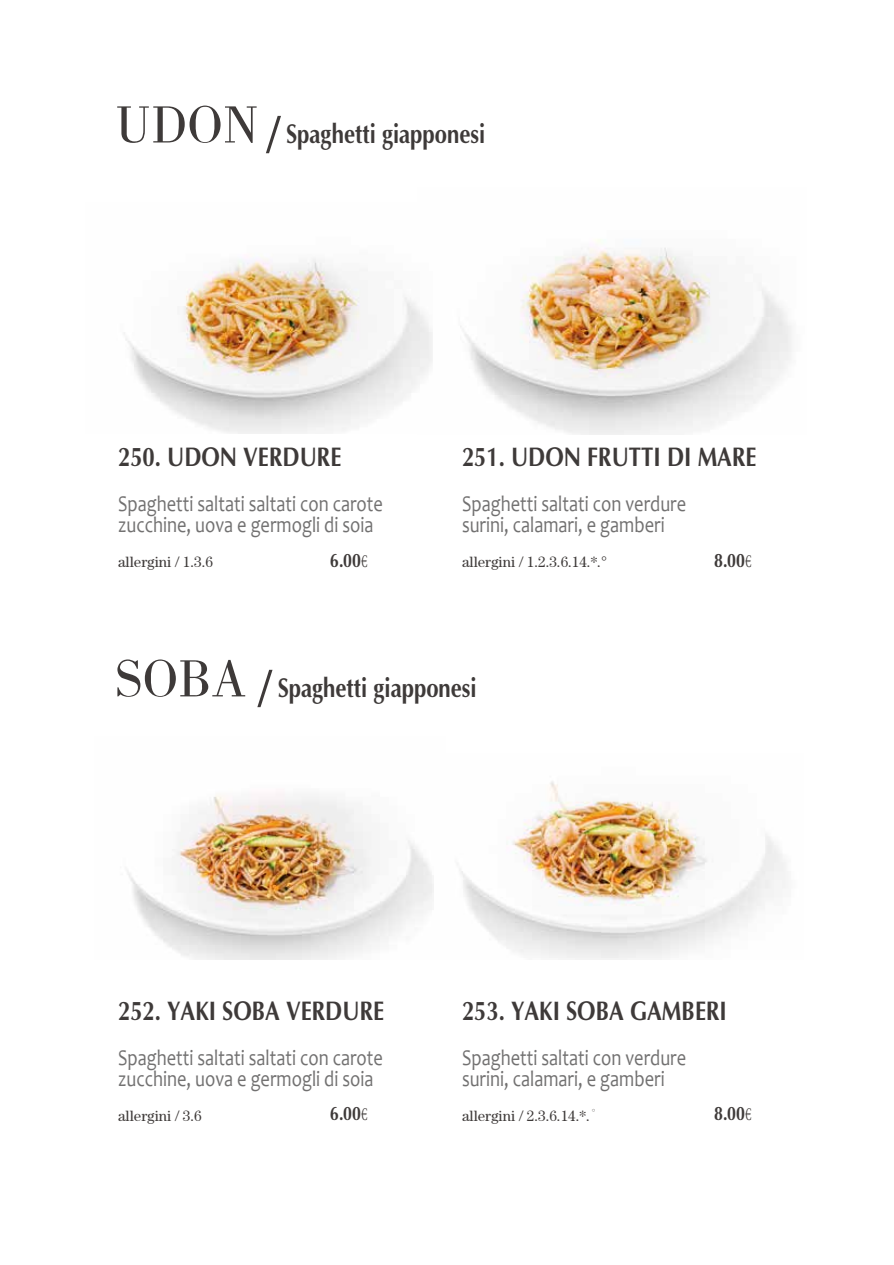
<style>
.page{position:relative;width:894px;height:1265px;background:#fff}
.page>*{position:absolute;margin:0;border:0;box-sizing:border-box;transform-origin:0 0}
.t1{font:54px "FZSYFW GB1 0";color:#3e3a39}
.t2{font:27px "FZKANGFW GB1 0";color:#3e3a39;scale:.82 1}
.t3{font:22.5px/21px "Candara";color:#727171;scale:.82 1}
.t4{font:19.5px "FZKANGFW GB1 0";letter-spacing:-.01em;color:#3e3a39;scale:.82 1}
.t5{font:15px "FZSHJW GB1 0";color:#3e3a39}
.s1{font-family:"FZSYFW GB1 0";font-size:54px}
.s2{font-family:"Adobe Song Std";font-weight:300}
</style>
<div class="page">
<img style="left:460px;top:239px;width:332px;height:196px">
<img style="left:124px;top:258px;width:309px;height:175px">
<img style="left:127px;top:793px;width:307px;height:166px">
<img style="left:461px;top:781px;width:325px;height:178px">
<p class="t2" style="left:115px;top:119px;width:453px"><span class="s1">UDON</span> Spaghetti giapponesi</p>
<h1 class="t1" style="left:266px;top:106px;width:16px">/</h1>
<p class="t2" style="left:118px;top:442px;width:274px">250. UDON VERDURE</p>
<p class="t3" style="left:118px;top:493px;width:325px">Spaghetti saltati saltati con carote zucchine, uova e germogli di soia</p>
<p class="t5" style="left:118px;top:554px;width:96px">allergini / 1.3.6</p>
<p class="t2" style="left:462px;top:442px;width:361px">251. UDON FRUTTI DI MARE</p>
<p class="t3" style="left:462px;top:493px;width:275px">Spaghetti saltati con verdure surini, calamari, e gamberi</p>
<p class="t5" style="left:462px;top:554px;width:156px">allergini / 1.2.3.6.14.*.°</p>
<p class="t4" style="left:330px;top:550px;width:48px">6.00<span class="s2">€</span></p>
<p class="t4" style="left:714px;top:550px;width:48px">8.00<span class="s2">€</span></p>
<p class="t2" style="left:115px;top:673px;width:442px"><span class="s1">SOBA</span> Spaghetti giapponesi</p>
<h1 class="t1" style="left:257px;top:660px;width:16px">/</h1>
<p class="t2" style="left:118px;top:996px;width:326px">252. YAKI SOBA VERDURE</p>
<p class="t3" style="left:118px;top:1047px;width:325px">Spaghetti saltati saltati con carote zucchine, uova e germogli di soia</p>
<p class="t5" style="left:118px;top:1108px;width:85px">allergini / 3.6</p>
<p class="t2" style="left:462px;top:996px;width:325px">253. YAKI SOBA GAMBERI</p>
<p class="t3" style="left:462px;top:1047px;width:275px">Spaghetti saltati con verdure surini, calamari, e gamberi</p>
<p class="t5" style="left:462px;top:1108px;width:144px">allergini / 2.3.6.14.*.<span class="s2">°</span></p>
<p class="t4" style="left:330px;top:1102px;width:48px">6.00<span class="s2">€</span></p>
<p class="t4" style="left:714px;top:1102px;width:48px">8.00<span class="s2">€</span></p>
</div>
